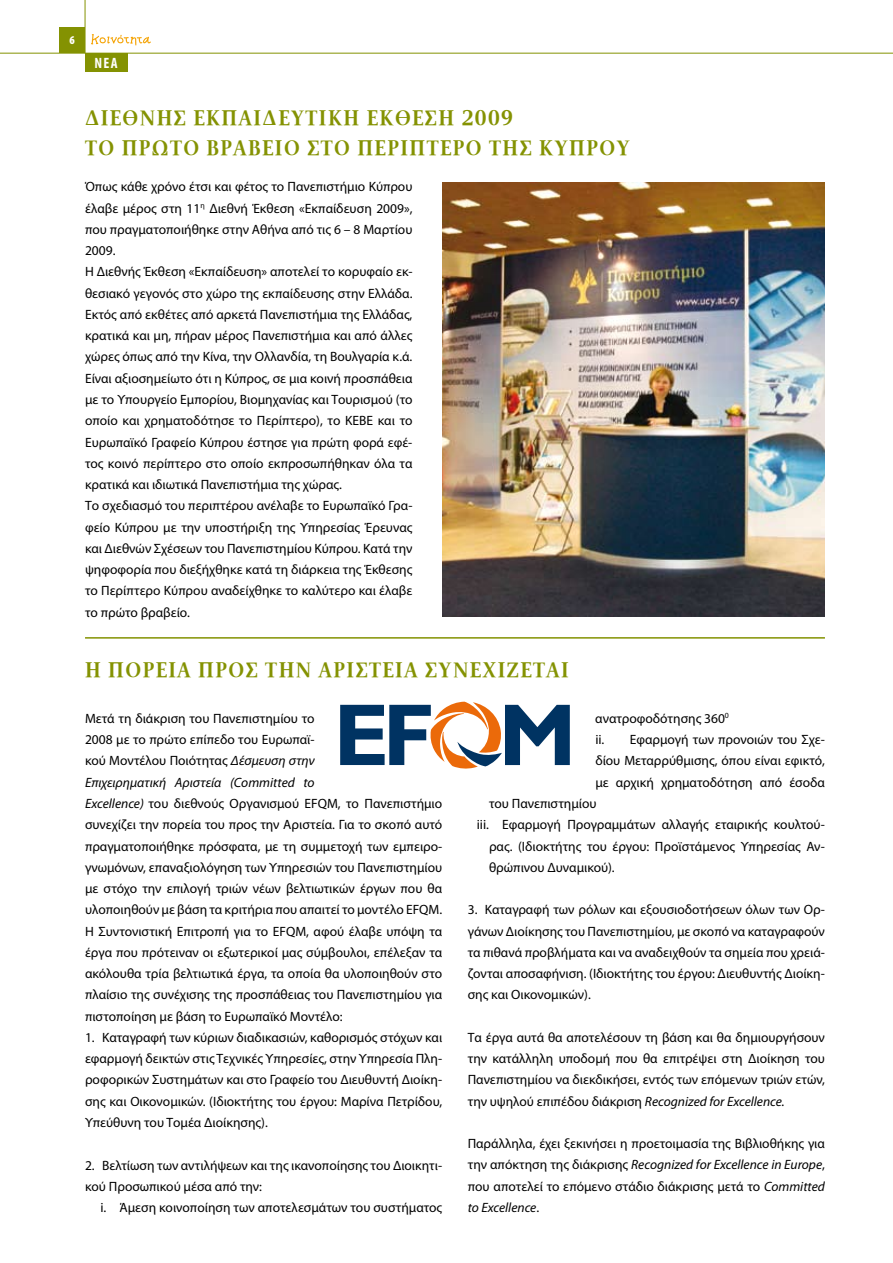
<style>
.page{position:relative;width:893px;height:1263px;background:#fff}
.page>*{position:absolute;margin:0;border:0;box-sizing:border-box;transform-origin:0 0}
.t1{font:700 21px/30px "PF Document";letter-spacing:.07em;color:#849202}
.t2{font:700 condensed 15px "Myriad Pro";color:#fff}
.t3{font:13.5px/21.3px "Myriad Pro";color:#000;text-align:justify}
.t4{font:900 condensed 12px "Myriad Pro";color:#fff}
.s1{font-style:italic}
</style>
<div class="page">
<hr style="left:0;top:53px;width:893px;height:1px;background:#849202">
<hr style="left:85px;top:0;width:1px;height:53px;background:#849202">
<div style="left:60px;top:27px;width:25px;height:26px;background:#849202"></div>
<svg style="left:91px;top:34px;width:60px;height:11px"></svg>
<img style="left:442px;top:183px;width:383px;height:434px">
<svg style="left:340px;top:702px;width:230px;height:67px"></svg>
<div style="left:85px;top:53px;width:42px;height:18px;background:#849202"></div>
<hr style="left:85px;top:637px;width:740px;height:2px;background:#849202">
<p class="t4" style="left:70px;top:33px;width:7px">6</p>
<p class="t2" style="left:94px;top:53px;width:25px">ΝΕΑ</p>
<h1 class="t1" style="left:85px;top:103px;width:546px">ΔΙΕΘΝΗΣ ΕΚΠΑΙΔΕΥΤΙΚΗ ΕΚΘΕΣΗ 2009<br>ΤΟ ΠΡΩΤΟ ΒΡΑΒΕΙΟ ΣΤΟ ΠΕΡΙΠΤΕΡΟ ΤΗΣ ΚΥΠΡΟΥ</h1>
<p class="t3" style="left:85px;top:176px;width:329px;text-align:left">Όπως κάθε χρόνο έτσι και φέτος το Πανεπιστήμιο Κύπρου έλαβε μέρος στη 11<sup>η</sup> Διεθνή Έκθεση «Εκπαίδευση 2009», που πραγματοποιήθηκε στην Αθήνα από τις 6 – 8 Μαρτίου 2009.<br>Η Διεθνής Έκθεση «Εκπαίδευση» αποτελεί το κορυφαίο εκ&shy;θεσιακό γεγονός στο χώρο της εκπαίδευσης στην Ελλάδα.<br>Εκτός από εκθέτες από αρκετά Πανεπιστήμια της Ελλάδας, κρατικά και μη, πήραν μέρος Πανεπιστήμια και από άλλες χώρες όπως από την Κίνα, την Ολλανδία, τη Βουλγαρία κ.ά.<br>Είναι αξιοσημείωτο ότι η Κύπρος, σε μια κοινή προσπάθεια με το Υπουργείο Εμπορίου, Βιομηχανίας και Τουρισμού (το οποίο και χρηματοδότησε το Περίπτερο), το ΚΕΒΕ και το Ευρωπαϊκό Γραφείο Κύπρου έστησε για πρώτη φορά εφέ&shy;τος κοινό περίπτερο στο οποίο εκπροσωπήθηκαν όλα τα κρατικά και ιδιωτικά Πανεπιστήμια της χώρας.<br>Το σχεδιασμό του περιπτέρου ανέλαβε το Ευρωπαϊκό Γρα&shy;φείο Κύπρου με την υποστήριξη της Υπηρεσίας Έρευνας και Διεθνών Σχέσεων του Πανεπιστημίου Κύπρου. Κατά την ψηφοφορία που διεξήχθηκε κατά τη διάρκεια της Έκθεσης το Περίπτερο Κύπρου αναδείχθηκε το καλύτερο και έλαβε το πρώτο βραβείο.</p>
<h1 class="t1" style="left:85px;top:655px;width:38px">Η πορεία</h1>
<h1 class="t1" style="left:198px;top:655px;width:16px">προς</h1>
<h1 class="t1" style="left:265px;top:655px;width:17px">την</h1>
<h1 class="t1" style="left:319px;top:655px;width:28px">Αριστεία</h1>
<h1 class="t1" style="left:425px;top:655px;width:15px">συνεχί</h1>
<h1 class="t1" style="left:507px;top:655px;width:27px">ζεται</h1>
<p class="t3" style="left:85px;top:707px;width:359px;text-align:left">Μετά τη διάκριση του Πανεπιστημίου το<br>2008 με το πρώτο επίπεδο του Ευρωπαϊ-<br>κού Μοντέλου Ποιότητας <span class="s1">Δέσμευση στην<br>Επιχειρηματική Αριστεία (Committed to<br>Excellence)</span> του διεθνούς Οργανισμού EFQM, το Πανεπιστήμιο συνεχίζει την πορεία του προς την Αριστεία. Για το σκοπό αυτό πραγματοποιήθηκε πρόσφατα, με τη συμμετοχή των εμπειρο&shy;γνωμόνων, επαναξιολόγηση των Υπηρεσιών του Πανεπιστημίου με στόχο την επιλογή τριών νέων βελτιωτικών έργων που θα υλοποιηθούν με βάση τα κριτήρια που απαιτεί το μοντέλο EFQM.<br>Η Συντονιστική Επιτροπή για το EFQM, αφού έλαβε υπόψη τα έργα που πρότειναν οι εξωτερικοί μας σύμβουλοι, επέλεξαν τα ακόλουθα τρία βελτιωτικά έργα, τα οποία θα υλοποιηθούν στο πλαίσιο της συνέχισης της προσπάθειας του Πανεπιστημίου για πιστοποίηση με βάση το Ευρωπαϊκό Μοντέλο:</p>
<p class="t3" style="left:85px;top:1026px;width:359px">1. Καταγραφή των κύριων διαδικασιών, καθορισμός στόχων και εφαρμογή δεικτών στις Τεχνικές Υπηρεσίες, στην Υπηρεσία Πλη&shy;ροφορικών Συστημάτων και στο Γραφείο του Διευθυντή Διοίκη&shy;σης και Οικονομικών. (Ιδιοκτήτης του έργου: Μαρίνα Πετρίδου, Υπεύθυνη του Τομέα Διοίκησης).</p>
<p class="t3" style="left:85px;top:1154px;width:359px">2. Βελτίωση των αντιλήψεων και της ικανοποίησης του Διοικητι&shy;κού Προσωπικού μέσα από την:</p>
<p class="t3" style="left:100px;top:1196px;width:343px">i. Άμεση κοινοποίηση των αποτελεσμάτων του συστήματος</p>
<p class="t3" style="left:595px;top:708px;width:135px">ανατροφοδότησης 360<sup>0</sup></p>
<p class="t3" style="left:595px;top:729px;width:231px">ii. Εφαρμογή των προνοιών του Σχε-</p>
<p class="t3" style="left:595px;top:750px;width:231px">δίου Μεταρρύθμισης, όπου είναι εφικτό,</p>
<p class="t3" style="left:595px;top:771px;width:231px">με αρχική χρηματοδότηση από έσοδα</p>
<p class="t3" style="left:489px;top:792px;width:109px">του Πανεπιστημίου</p>
<p class="t3" style="left:477px;top:814px;width:350px">iii. Εφαρμογή Προγραμμάτων αλλαγής εταιρικής κουλτού-</p>
<p class="t3" style="left:489px;top:835px;width:337px">ρας. (Ιδιοκτήτης του έργου: Προϊστάμενος Υπηρεσίας Αν-</p>
<p class="t3" style="left:489px;top:856px;width:127px">θρώπινου Δυναμικού).</p>
<p class="t3" style="left:468px;top:899px;width:359px">3. Καταγραφή των ρόλων και εξουσιοδοτήσεων όλων των Ορ&shy;γάνων Διοίκησης του Πανεπιστημίου, με σκοπό να καταγραφούν τα πιθανά προβλήματα και να αναδειχθούν τα σημεία που χρειά&shy;ζονται αποσαφήνιση. (Ιδιοκτήτης του έργου: Διευθυντής Διοίκη&shy;σης και Οικονομικών).</p>
<p class="t3" style="left:468px;top:1026px;width:359px">Τα έργα αυτά θα αποτελέσουν τη βάση και θα δημιουργήσουν την κατάλληλη υποδομή που θα επιτρέψει στη Διοίκηση του Πανεπιστημίου να διεκδικήσει, εντός των επόμενων τριών ετών, την υψηλού επιπέδου διάκριση <span class="s1">Recognized for Excellence.</span></p>
<p class="t3" style="left:468px;top:1133px;width:359px">Παράλληλα, έχει ξεκινήσει η προετοιμασία της Βιβλιοθήκης για την απόκτηση της διάκρισης <span class="s1">Recognized for Excellence in Europe</span>, που αποτελεί το επόμενο στάδιο διάκρισης μετά το <span class="s1">Committed to Excellence</span>.</p>
</div>
